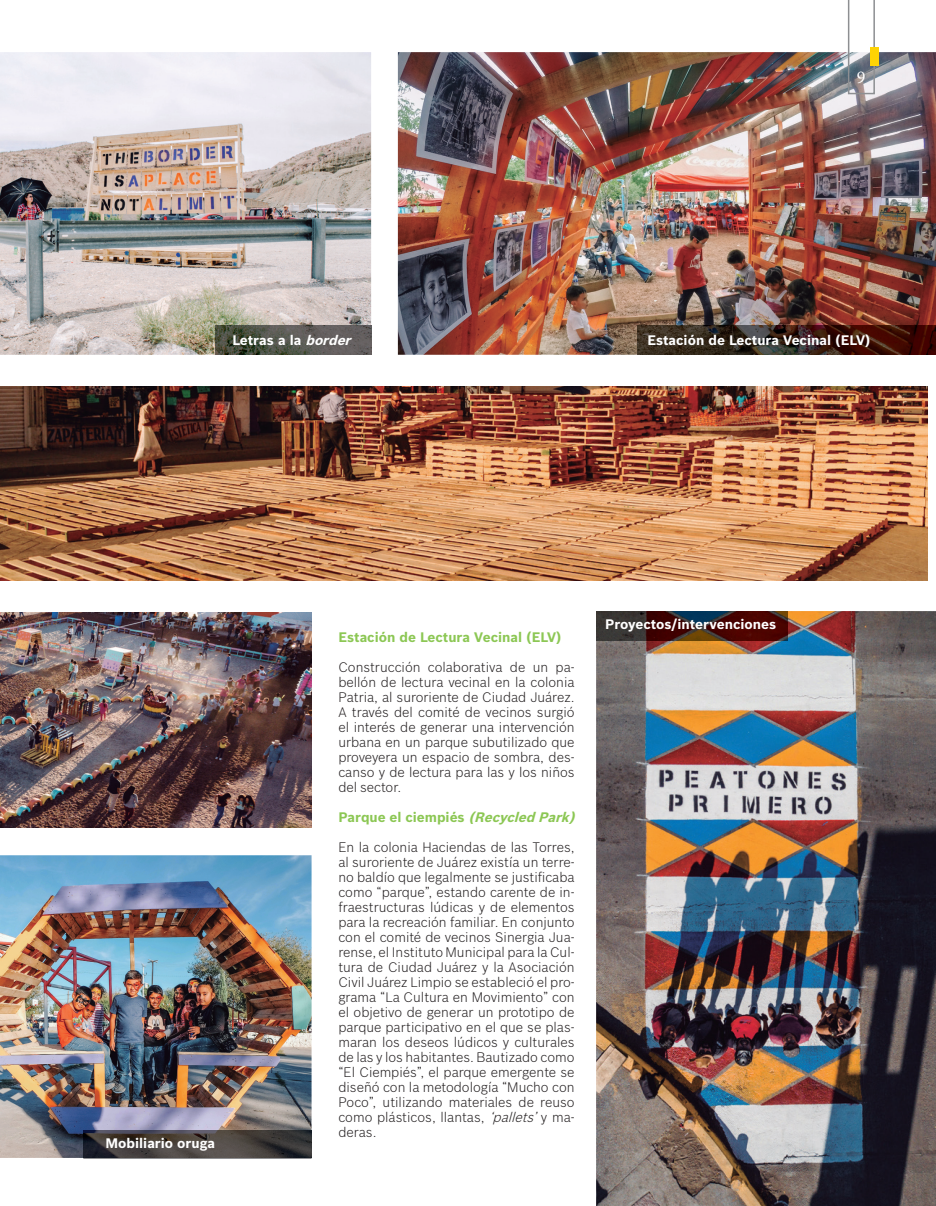
<style>
.page{position:relative;width:936px;height:1206px;background:#fff}
.page>*{position:absolute;margin:0;border:0;box-sizing:border-box;transform-origin:0 0}
.t1{font:18px "Minion Pro";color:#fff}
.t2{font:300 13.5px/15px "Bosch Sans";color:#231f20;text-align:justify}
.t3{font:700 13.5px "Bosch Sans";color:#fff}
.t4{font:700 13.5px "Bosch Sans";color:#8cc754}
.s1{font-style:italic}
</style>
<div class="page">
<img style="left:596px;top:611px;width:339px;height:594px">
<img style="left:596px;top:611px;width:190px;height:29px">
<img style="left:0;top:52px;width:371px;height:302px">
<img style="left:397px;top:52px;width:538px;height:302px">
<img style="left:0;top:386px;width:927px;height:194px">
<img style="left:0;top:855px;width:311px;height:302px">
<img style="left:0;top:612px;width:311px;height:214px">
<svg style="left:847px;top:0;width:27px;height:94px"></svg>
<div style="left:869px;top:47px;width:9px;height:19px;background:#fed304"></div>
<svg style="left:83px;top:1157px;width:228px;height:1px"></svg>
<img style="left:83px;top:1130px;width:228px;height:27px">
<img style="left:636px;top:326px;width:299px;height:28px">
<img style="left:215px;top:326px;width:156px;height:28px">
<h1 class="t1" style="left:856px;top:65px;width:10px">9</h1>
<p class="t3" style="left:232px;top:331px;width:124px">Letras a la <span class="s1">border</span></p>
<p class="t3" style="left:647px;top:331px;width:225px">Estación de Lectura Vecinal (ELV)</p>
<p class="t3" style="left:105px;top:1134px;width:111px">Mobiliario oruga</p>
<p class="t4" style="left:338px;top:628px;width:225px">Estación de Lectura Vecinal (ELV)</p>
<p class="t2" style="left:338px;top:659px;width:238px">Construcción colaborativa de un pa&shy;bellón de lectura vecinal en la colonia Patria, al suroriente de Ciudad Juárez.<br>A través del comité de vecinos surgió el interés de generar una intervención urbana en un parque subutilizado que proveyera un espacio de sombra, des&shy;canso y de lectura para las y los niños del sector.</p>
<p class="t4" style="left:338px;top:808px;width:242px">Parque el ciempiés <span class="s1">(Recycled Park)</span></p>
<p class="t2" style="left:338px;top:839px;width:238px">En la colonia Haciendas de las Torres, al suroriente de Juárez existía un terre&shy;no baldío que legalmente se justificaba como “parque”, estando carente de in&shy;fraestructuras lúdicas y de elementos para la recreación familiar. En conjunto con el comité de vecinos Sinergia Jua&shy;rense, el Instituto Municipal para la Cul&shy;tura de Ciudad Juárez y la Asociación Civil Juárez Limpio se estableció el pro&shy;grama “La Cultura en Movimiento” con el objetivo de generar un prototipo de parque participativo en el que se plas&shy;maran los deseos lúdicos y culturales de las y los habitantes. Bautizado como “El Ciempiés”, el parque emergente se diseñó con la metodología “Mucho con Poco”, utilizando materiales de reuso como plásticos, llantas, <span class="s1">‘pallets’</span>y ma&shy;deras.</p>
<p class="t3" style="left:605px;top:615px;width:172px">Proyectos/intervenciones</p>
</div>
